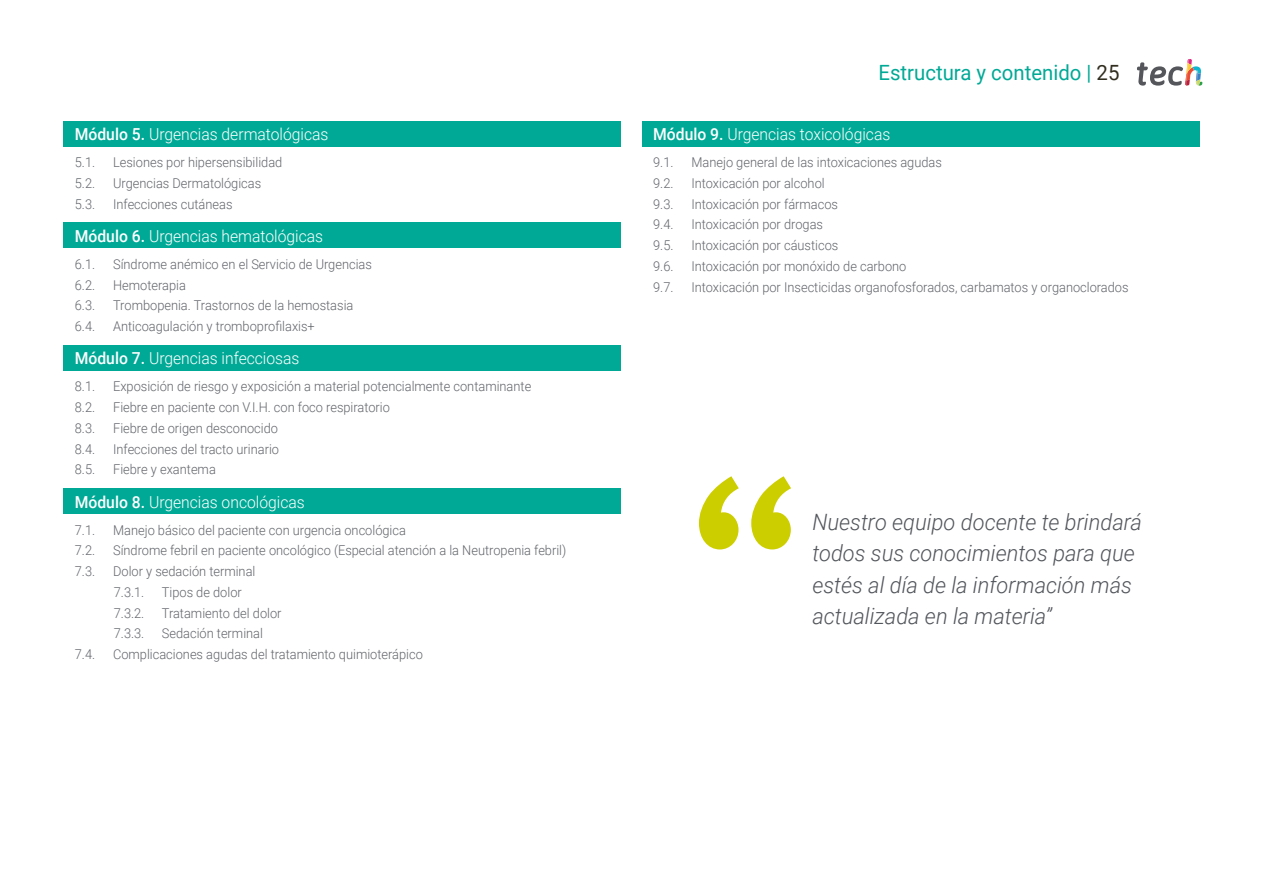
<style>
.page{position:relative;width:1263px;height:893px;background:#fff}
.page>*{position:absolute;margin:0;border:0;box-sizing:border-box;transform-origin:0 0}
.t1{font:italic 300 22.5px/31.5px "Roboto";color:#52555b}
.t2{font:21px "Roboto";color:#00a996}
.t3{font:300 16.5px "Roboto";color:#fff;scale:.95 1}
.t4{font:300 13.5px/20.7px "Roboto";color:#61646a;scale:.95 1}
.s1{font-weight:500}
.s2{color:#312e20}
</style>
<div class="page">
<svg style="left:1137px;top:59px;width:65px;height:27px"></svg>
<div style="left:64px;top:121px;width:557px;height:25px;background:#00a996"></div>
<div style="left:64px;top:223px;width:557px;height:25px;background:#00a996"></div>
<div style="left:64px;top:345px;width:557px;height:25px;background:#00a996"></div>
<div style="left:64px;top:489px;width:557px;height:25px;background:#00a996"></div>
<div style="left:642px;top:121px;width:557px;height:25px;background:#00a996"></div>
<svg style="left:699px;top:476px;width:92px;height:73px"></svg>
<p class="t3" style="left:75px;top:123px;width:269px"><span class="s1">Módulo 5.</span> Urgencias dermatológicas</p>
<p class="t4" style="left:75px;top:151px;width:23px">5.1.</p>
<p class="t4" style="left:113px;top:151px;width:180px">Lesiones por hipersensibilidad</p>
<p class="t4" style="left:75px;top:172px;width:23px">5.2.</p>
<p class="t4" style="left:113px;top:172px;width:157px">Urgencias Dermatológicas</p>
<p class="t4" style="left:75px;top:193px;width:23px">5.3.</p>
<p class="t4" style="left:113px;top:193px;width:127px">Infecciones cutáneas</p>
<p class="t3" style="left:75px;top:224px;width:263px"><span class="s1">Módulo 6.</span> Urgencias hematológicas</p>
<p class="t4" style="left:75px;top:253px;width:23px">6.1.</p>
<p class="t4" style="left:113px;top:253px;width:274px">Síndrome anémico en el Servicio de Urgencias</p>
<p class="t4" style="left:75px;top:274px;width:23px">6.2.</p>
<p class="t4" style="left:113px;top:274px;width:78px">Hemoterapia</p>
<p class="t4" style="left:75px;top:295px;width:23px">6.3.</p>
<p class="t4" style="left:113px;top:295px;width:254px">Trombopenia. Trastornos de la hemostasia</p>
<p class="t4" style="left:75px;top:315px;width:23px">6.4.</p>
<p class="t4" style="left:113px;top:315px;width:214px">Anticoagulación y tromboprofilaxis+</p>
<p class="t3" style="left:75px;top:347px;width:238px"><span class="s1">Módulo 7.</span> Urgencias infecciosas</p>
<p class="t4" style="left:75px;top:376px;width:23px">8.1.</p>
<p class="t4" style="left:113px;top:376px;width:442px">Exposición de riesgo y exposición a material potencialmente contaminante</p>
<p class="t4" style="left:75px;top:396px;width:23px">8.2.</p>
<p class="t4" style="left:113px;top:396px;width:293px">Fiebre en paciente con V.I.H. con foco respiratorio</p>
<p class="t4" style="left:75px;top:417px;width:23px">8.3.</p>
<p class="t4" style="left:113px;top:417px;width:175px">Fiebre de origen desconocido</p>
<p class="t4" style="left:75px;top:438px;width:23px">8.4.</p>
<p class="t4" style="left:113px;top:438px;width:176px">Infecciones del tracto urinario</p>
<p class="t4" style="left:75px;top:459px;width:23px">8.5.</p>
<p class="t4" style="left:113px;top:459px;width:110px">Fiebre y exantema</p>
<p class="t3" style="left:75px;top:490px;width:243px"><span class="s1">Módulo 8.</span> Urgencias oncológicas</p>
<p class="t4" style="left:75px;top:519px;width:23px">7.1.</p>
<p class="t4" style="left:113px;top:519px;width:310px">Manejo básico del paciente con urgencia oncológica</p>
<p class="t4" style="left:75px;top:540px;width:23px">7.2.</p>
<p class="t4" style="left:113px;top:540px;width:478px">Síndrome febril en paciente oncológico (Especial atención a la Neutropenia febril)</p>
<p class="t4" style="left:75px;top:560px;width:23px">7.3.</p>
<p class="t4" style="left:113px;top:560px;width:151px">Dolor y sedación terminal<br>7.3.1.</p>
<p class="t4" style="left:162px;top:581px;width:86px">Tipos de dolor</p>
<p class="t4" style="left:114px;top:602px;width:34px">7.3.2.</p>
<p class="t4" style="left:162px;top:602px;width:128px">Tratamiento del dolor</p>
<p class="t4" style="left:114px;top:623px;width:34px">7.3.3.</p>
<p class="t4" style="left:162px;top:623px;width:108px">Sedación terminal</p>
<p class="t4" style="left:75px;top:643px;width:23px">7.4.</p>
<p class="t4" style="left:113px;top:643px;width:328px">Complicaciones agudas del tratamiento quimioterápico</p>
<h2 class="t2" style="left:878px;top:57px;width:242px">Estructura y contenido | <span class="s2">25</span></h2>
<p class="t3" style="left:653px;top:123px;width:251px"><span class="s1">Módulo 9.</span> Urgencias toxicológicas</p>
<p class="t4" style="left:653px;top:151px;width:23px">9.1.</p>
<p class="t4" style="left:691px;top:151px;width:265px">Manejo general de las intoxicaciones agudas</p>
<p class="t4" style="left:653px;top:172px;width:23px">9.2.</p>
<p class="t4" style="left:691px;top:172px;width:142px">Intoxicación por alcohol</p>
<p class="t4" style="left:653px;top:193px;width:23px">9.3.</p>
<p class="t4" style="left:691px;top:193px;width:156px">Intoxicación por fármacos</p>
<p class="t4" style="left:653px;top:214px;width:23px">9.4.</p>
<p class="t4" style="left:691px;top:214px;width:140px">Intoxicación por drogas</p>
<p class="t4" style="left:653px;top:234px;width:23px">9.5.</p>
<p class="t4" style="left:691px;top:234px;width:156px">Intoxicación por cáusticos</p>
<p class="t4" style="left:653px;top:255px;width:23px">9.6.</p>
<p class="t4" style="left:691px;top:255px;width:228px">Intoxicación por monóxido de carbono</p>
<p class="t4" style="left:653px;top:276px;width:23px">9.7.</p>
<p class="t4" style="left:691px;top:276px;width:462px">Intoxicación por Insecticidas organofosforados, carbamatos y organoclorados</p>
<h1 class="t1" style="left:812px;top:505px;width:331px">Nuestro equipo docente te brindará todos sus conocimientos para que estés al día de la información más actualizada en la materia”</h1>
</div>
